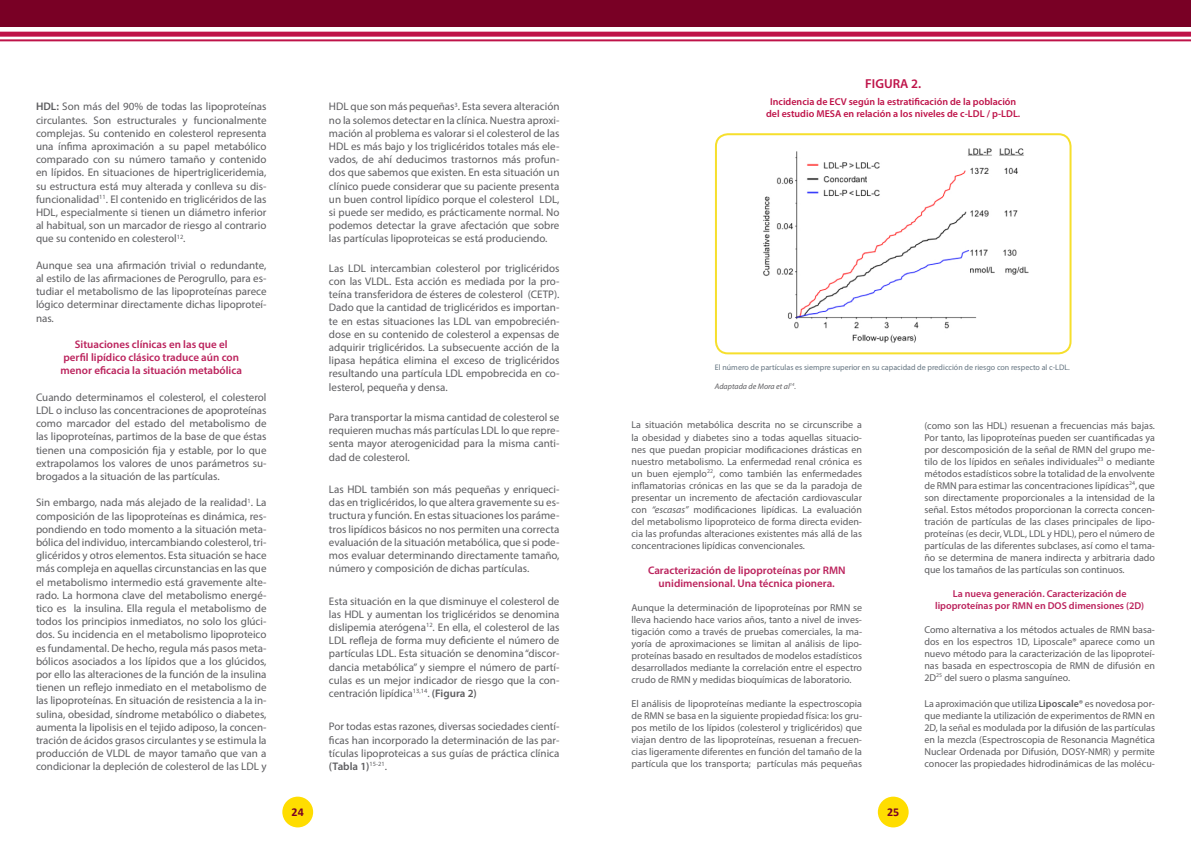
<style>
.page{position:relative;width:1191px;height:842px;background:#fff}
.page>*{position:absolute;margin:0;border:0;box-sizing:border-box;transform-origin:0 0}
.t1{font:600 13px "Myriad Pro";color:#be1349}
.t2{font:700 12px "Calibri";color:#790025}
.t3{font:11px/13.2px "Myriad Pro";color:#5d5d60;text-align:justify}
.t4{font:600 11px/13.2px "Myriad Pro";color:#bb225c;text-align:center}
.t5{font:10px/12px "Myriad Pro";color:#5d5d60;text-align:justify}
.t6{font:600 10px/12px "Myriad Pro";color:#be1349;text-align:center}
.t7{font:600 10px/12px "Myriad Pro";color:#bb225c;text-align:center}
.t8{font:8px "Myriad Pro";color:#647480}
.t9{font:italic 8px "Myriad Pro";color:#5d5d60}
.s1{font-weight:600}
.s2{font-style:italic}
</style>
<div class="page">
<div style="left:878px;top:797px;width:30px;height:30px;background:#fd0;border-radius:50%"></div>
<div style="left:282px;top:797px;width:31px;height:30px;background:#fd0;border-radius:50%"></div>
<div style="left:0;top:0;width:1191px;height:27px;background:#790025"></div>
<div style="left:0;top:32px;width:1191px;height:5px;background:#be1349"></div>
<hr style="left:0;top:39px;width:1191px;height:2px;background:#be1349">
<img style="left:763px;top:148px;width:266px;height:195px">
<div style="left:715px;top:133px;width:356px;height:221px;border:2px solid #f6df2c;border-radius:12px"></div>
<p class="t3" style="left:36px;top:100px;width:232px"><span class="s1">HDL:</span> Son más del 90% de todas las lipoproteínas circulantes. Son estructurales y funcionalmente complejas. Su contenido en colesterol representa una ínfima aproximación a su papel metabólico comparado con su número tamaño y contenido en lípidos. En situaciones de hipertrigliceridemia, su estructura está muy alterada y conlleva su dis&shy;funcionalidad<sup>11</sup>. El contenido en triglicéridos de las HDL, especialmente si tienen un diámetro inferior al habitual, son un marcador de riesgo al contrario que su contenido en colesterol<sup>12</sup>.</p>
<p class="t3" style="left:36px;top:258px;width:232px">Aunque sea una afirmación trivial o redundante, al estilo de las afirmaciones de Perogrullo, para es&shy;tudiar el metabolismo de las lipoproteínas parece lógico determinar directamente dichas lipoproteí&shy;nas.</p>
<p class="t4" style="left:61px;top:337px;width:183px">Situaciones clínicas en las que el<br>perfil lipídico clásico traduce aún con menor eficacia la situación metabólica</p>
<p class="t3" style="left:36px;top:390px;width:232px">Cuando determinamos el colesterol, el colesterol LDL o incluso las concentraciones de apoproteínas como marcador del estado del metabolismo de las lipoproteínas, partimos de la base de que éstas tienen una composición fija y estable, por lo que extrapolamos los valores de unos parámetros su&shy;brogados a la situación de las partículas.</p>
<p class="t3" style="left:36px;top:496px;width:232px">Sin embargo, nada más alejado de la realidad<sup>1</sup>. La composición de las lipoproteínas es dinámica, res&shy;pondiendo en todo momento a la situación meta&shy;bólica del individuo, intercambiando colesterol, tri&shy;glicéridos y otros elementos. Esta situación se hace más compleja en aquellas circunstancias en las que el metabolismo intermedio está gravemente alte&shy;rado. La hormona clave del metabolismo energé&shy;tico es la insulina. Ella regula el metabolismo de todos los principios inmediatos, no solo los glúci&shy;dos. Su incidencia en el metabolismo lipoproteico es fundamental. De hecho, regula más pasos meta&shy;bólicos asociados a los lípidos que a los glúcidos, por ello las alteraciones de la función de la insulina tienen un reflejo inmediato en el metabolismo de las lipoproteínas. En situación de resistencia a la in&shy;sulina, obesidad, síndrome metabólico o diabetes, aumenta la lipolisis en el tejido adiposo, la concen&shy;tración de ácidos grasos circulantes y se estimula la producción de VLDL de mayor tamaño que van a condicionar la depleción de colesterol de las LDL y</p>
<p class="t3" style="left:329px;top:100px;width:232px">HDL que son más pequeñas<sup>3</sup>. Esta severa alteración no la solemos detectar en la clínica. Nuestra aproxi&shy;mación al problema es valorar si el colesterol de las HDL es más bajo y los triglicéridos totales más ele&shy;vados, de ahí deducimos trastornos más profun&shy;dos que sabemos que existen. En esta situación un clínico puede considerar que su paciente presenta un buen control lipídico porque el colesterol LDL, si puede ser medido, es prácticamente normal. No podemos detectar la grave afectación que sobre las partículas lipoproteicas se está produciendo.</p>
<p class="t3" style="left:329px;top:261px;width:232px">Las LDL intercambian colesterol por triglicéridos con las VLDL. Esta acción es mediada por la pro&shy;teína transferidora de ésteres de colesterol (CETP).<br>Dado que la cantidad de triglicéridos es importan&shy;te en estas situaciones las LDL van empobrecién&shy;dose en su contenido de colesterol a expensas de adquirir triglicéridos. La subsecuente acción de la lipasa hepática elimina el exceso de triglicéridos resultando una partícula LDL empobrecida en co&shy;lesterol, pequeña y densa.</p>
<p class="t3" style="left:329px;top:410px;width:232px">Para transportar la misma cantidad de colesterol se requieren muchas más partículas LDL lo que repre&shy;senta mayor aterogenicidad para la misma canti&shy;dad de colesterol.</p>
<p class="t3" style="left:329px;top:482px;width:232px">Las HDL también son más pequeñas y enriqueci&shy;das en triglicéridos, lo que altera gravemente su es&shy;tructura y función. En estas situaciones los paráme&shy;tros lipídicos básicos no nos permiten una correcta evaluación de la situación metabólica, que si pode&shy;mos evaluar determinando directamente tamaño, número y composición de dichas partículas.</p>
<p class="t3" style="left:329px;top:594px;width:232px">Esta situación en la que disminuye el colesterol de las HDL y aumentan los triglicéridos se denomina dislipemia aterógena<sup>12</sup>. En ella, el colesterol de las LDL refleja de forma muy deficiente el número de partículas LDL. Esta situación se denomina “discor&shy;dancia metabólica” y siempre el número de partí&shy;culas es un mejor indicador de riesgo que la con&shy;centración lipídica<sup>13,14</sup>. <span class="s1">(Figura 2)</span></p>
<p class="t3" style="left:329px;top:720px;width:232px">Por todas estas razones, diversas sociedades cientí&shy;ficas han incorporado la determinación de las par&shy;tículas lipoproteicas a sus guías de práctica clínica <span class="s1">(Tabla 1)</span><sup>15-21</sup>.</p>
<p class="t1" style="left:865px;top:75px;width:57px">FIGURA 2.</p>
<p class="t6" style="left:766px;top:95px;width:256px">Incidencia de ECV según la estratificación de la población del estudio MESA en relación a los niveles de c-LDL / p-LDL.</p>
<p class="t8" style="left:715px;top:362px;width:356px">El número de partículas es siempre superior en su capacidad de predicción de riesgo con respecto al c-LDL.</p>
<p class="t9" style="left:715px;top:381px;width:83px">Adaptada de Mora et al<sup>14</sup>.</p>
<p class="t5" style="left:631px;top:419px;width:232px">La situación metabólica descrita no se circunscribe a la obesidad y diabetes sino a todas aquellas situacio&shy;nes que puedan propiciar modificaciones drásticas en nuestro metabolismo. La enfermedad renal crónica es un buen ejemplo<sup>22</sup>, como también las enfermedades inflamatorias crónicas en las que se da la paradoja de presentar un incremento de afectación cardiovascular con <span class="s2">“escasas”</span> modificaciones lipídicas. La evaluación del metabolismo lipoproteico de forma directa eviden&shy;cia las profundas alteraciones existentes más allá de las concentraciones lipídicas convencionales.</p>
<p class="t4" style="left:648px;top:563px;width:199px">Caracterización de lipoproteínas por RMN unidimensional. Una técnica pionera.</p>
<p class="t5" style="left:631px;top:601px;width:232px">Aunque la determinación de lipoproteínas por RMN se lleva haciendo hace varios años, tanto a nivel de inves&shy;tigación como a través de pruebas comerciales, la ma&shy;yoría de aproximaciones se limitan al análisis de lipo&shy;proteínas basado en resultados de modelos estadísticos desarrollados mediante la correlación entre el espectro crudo de RMN y medidas bioquímicas de laboratorio.</p>
<p class="t5" style="left:631px;top:697px;width:232px">El análisis de lipoproteínas mediante la espectroscopia de RMN se basa en la siguiente propiedad física: los gru&shy;pos metilo de los lípidos (colesterol y triglicéridos) que viajan dentro de las lipoproteínas, resuenan a frecuen&shy;cias ligeramente diferentes en función del tamaño de la partícula que los transporta; partículas más pequeñas</p>
<p class="t5" style="left:924px;top:419px;width:232px">(como son las HDL) resuenan a frecuencias más bajas.<br>Por tanto, las lipoproteínas pueden ser cuantificadas ya por descomposición de la señal de RMN del grupo me&shy;tilo de los lípidos en señales individuales<sup>23</sup> o mediante métodos estadísticos sobre la totalidad de la envolvente de RMN para estimar las concentraciones lipídicas<sup>24</sup>, que son directamente proporcionales a la intensidad de la señal. Estos métodos proporcionan la correcta concen&shy;tración de partículas de las clases principales de lipo&shy;proteínas (es decir, VLDL, LDL y HDL), pero el número de partículas de las diferentes subclases, así como el tama&shy;ño se determina de manera indirecta y arbitraria dado que los tamaños de las partículas son continuos.</p>
<p class="t7" style="left:935px;top:587px;width:211px">La nueva generación. Caracterización de lipoproteínas por RMN en DOS dimensiones (2D)</p>
<p class="t5" style="left:924px;top:623px;width:232px">Como alternativa a los métodos actuales de RMN basa&shy;dos en los espectros 1D, Liposcale® aparece como un nuevo método para la caracterización de las lipoproteí&shy;nas basada en espectroscopia de RMN de difusión en 2D<sup>25</sup> del suero o plasma sanguíneo.</p>
<p class="t5" style="left:924px;top:697px;width:232px">La aproximación que utiliza <span class="s1">Liposcale®</span> es novedosa por&shy;que mediante la utilización de experimentos de RMN en 2D, la señal es modulada por la difusión de las partículas en la mezcla (Espectroscopia de Resonancia Magnética Nuclear Ordenada por Difusión, DOSY-NMR) y permite conocer las propiedades hidrodinámicas de las molécu-</p>
<p class="t2" style="left:292px;top:804px;width:14px">24</p>
<p class="t2" style="left:887px;top:804px;width:14px">25</p>
</div>
